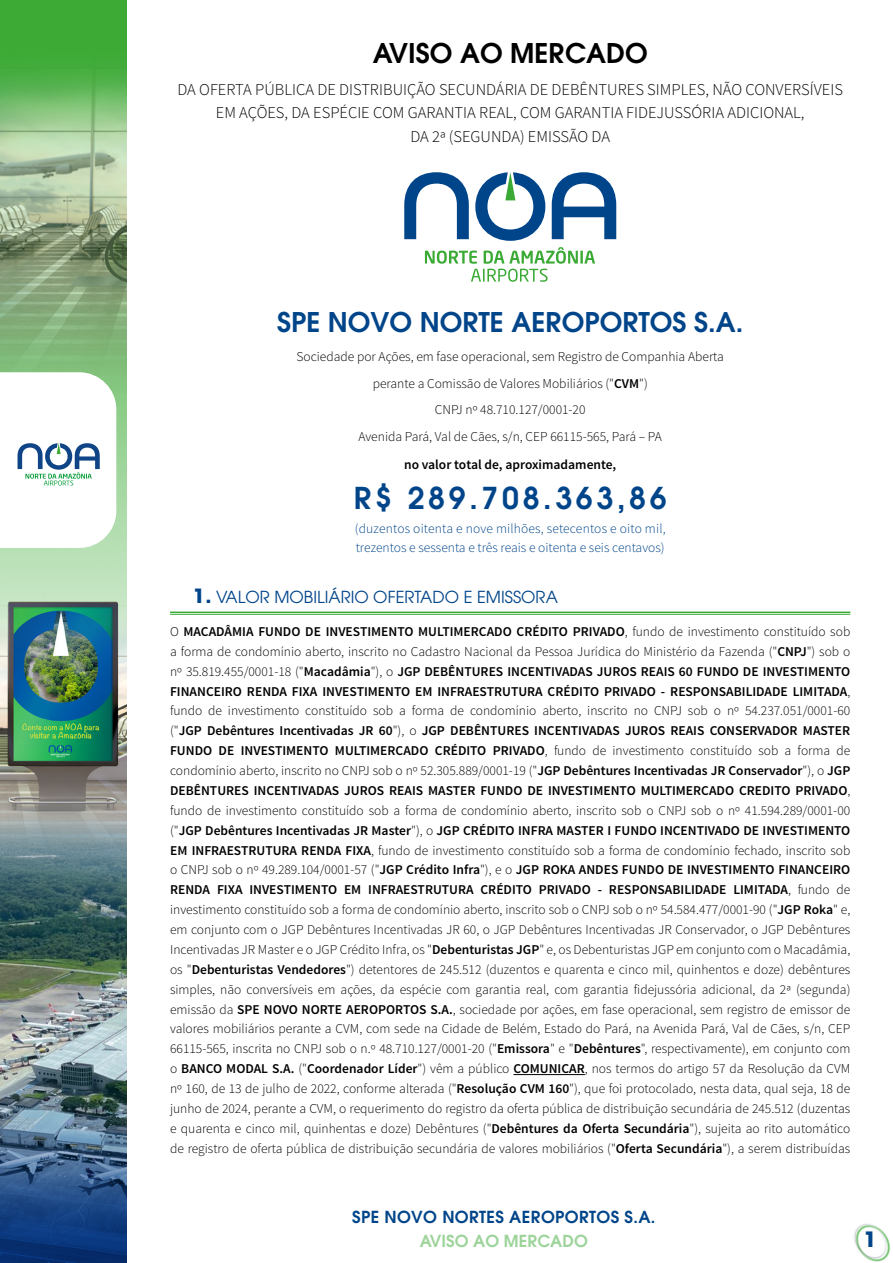
<style>
.page{position:relative;width:893px;height:1263px;background:#fff}
.page>*{position:absolute;margin:0;border:0;box-sizing:border-box;transform-origin:0 0}
.t1{font:600 30px "ITC Avant Garde Pro";letter-spacing:.125em;color:#00458a}
.t2{font:600 27px "ITC Avant Garde Pro";color:#00458a}
.t3{font:600 27px "ITC Avant Garde Pro";color:#000}
.t4{font:700 21px "ITC Avant Garde Pro";color:#00458a}
.t5{font:300 16.5px/23.5px "Source Sans Pro";color:#000;text-align:center}
.t6{font:16.5px "ITC Avant Garde Pro";color:#00458a}
.t7{font:600 16.5px "ITC Avant Garde Pro";letter-spacing:.02em;color:#00458a}
.t8{font:600 16.5px "ITC Avant Garde Pro";color:#9dd49a}
.t9{font:300 13.5px/19.8px "Source Sans Pro";color:#000;text-align:center}
.t10{font:300 13.5px/19.4px "Source Sans Pro";color:#00458a}
.t11{font:600 13.5px "Source Sans Pro";color:#000}
.s1{font-weight:600}
.s2{font-weight:700;font-size:19.5px;color:#fff}
.s3{font-weight:700;font-size:19.5px}
</style>
<div class="page">
<img style="left:0;top:0;width:127px;height:1263px">
<svg style="left:0;top:372px;width:116px;height:176px"></svg>
<svg style="left:854px;top:1224px;width:36px;height:38px"></svg>
<hr style="left:170px;top:611px;width:680px;height:2px;background:#3aaa35">
<hr style="left:170px;top:614px;width:680px;height:1px;background:#3aaa35">
<hr style="left:513px;top:1074px;width:72px;height:1px;background:#000">
<svg style="left:404px;top:172px;width:212px;height:69px"></svg>
<svg style="left:425px;top:247px;width:170px;height:35px"></svg>
<h2 class="t3" style="left:373px;top:35px;width:276px">AVISO AO MERCADO</h2>
<p class="t5" style="left:177px;top:78px;width:667px">DA OFERTA PÚBLICA DE DISTRIBUIÇÃO SECUNDÁRIA DE DEBÊNTURES SIMPLES, NÃO CONVERSÍVEIS<br>EM AÇÕES, DA ESPÉCIE COM GARANTIA REAL, COM GARANTIA FIDEJUSSÓRIA ADICIONAL,<br>DA 2ª (SEGUNDA) EMISSÃO DA</p>
<h2 class="t2" style="left:277px;top:305px;width:468px">SPE NOVO NORTE AEROPORTOS S.A.</h2>
<p class="t9" style="left:296px;top:343px;width:429px;line-height:26.7px">Sociedade por Ações, em fase operacional, sem Registro de Companhia Aberta perante a Comissão de Valores Mobiliários ("<span class="s1">CVM</span>")<br>CNPJ nº 48.710.127/0001-20<br>Avenida Pará, Val de Cães, s/n, CEP 66115-565, Pará – PA</p>
<p class="t11" style="left:404px;top:456px;width:214px">no valor total de, aproximadamente,</p>
<h1 class="t1" style="left:354px;top:478px;width:314px">R$ 289.708.363,86</h1>
<p class="t10" style="left:355px;top:518px;width:312px">(duzentos oitenta e nove milhões, setecentos e oito mil, trezentos e sessenta e três reais e oitenta e seis centavos)</p>
<p class="t6" style="left:170px;top:586px;width:389px"><span class="s2">1.</span> <span class="s3">1.</span> VALOR MOBILIÁRIO OFERTADO E EMISSORA</p>
<p class="t9" style="left:170px;top:622px;width:682px;text-align:justify">O <span class="s1">MACADÂMIA FUNDO DE INVESTIMENTO MULTIMERCADO CRÉDITO PRIVADO</span>, fundo de investimento constituído sob a forma de condomínio aberto, inscrito no Cadastro Nacional da Pessoa Jurídica do Ministério da Fazenda ("<span class="s1">CNPJ</span>") sob o nº 35.819.455/0001-18 ("<span class="s1">Macadâmia</span>"), o <span class="s1">JGP DEBÊNTURES INCENTIVADAS JUROS REAIS 60 FUNDO DE INVESTIMENTO FINANCEIRO RENDA FIXA INVESTIMENTO EM INFRAESTRUTURA CRÉDITO PRIVADO - RESPONSABILIDADE LIMITADA</span>, fundo de investimento constituído sob a forma de condomínio aberto, inscrito no CNPJ sob o nº 54.237.051/0001-60 ("<span class="s1">JGP Debêntures Incentivadas JR 60</span>"), o <span class="s1">JGP DEBÊNTURES INCENTIVADAS JUROS REAIS CONSERVADOR MASTER FUNDO DE INVESTIMENTO MULTIMERCADO CRÉDITO PRIVADO</span>, fundo de investimento constituído sob a forma de condomínio aberto, inscrito no CNPJ sob o nº 52.305.889/0001-19 ("<span class="s1">JGP Debêntures Incentivadas JR Conservador</span>"), o <span class="s1">JGP DEBÊNTURES INCENTIVADAS JUROS REAIS MASTER FUNDO DE INVESTIMENTO MULTIMERCADO CREDITO PRIVADO</span>, fundo de investimento constituído sob a forma de condomínio aberto, inscrito sob o CNPJ sob o nº 41.594.289/0001-00 ("<span class="s1">JGP Debêntures Incentivadas JR Master</span>"), o <span class="s1">JGP CRÉDITO INFRA MASTER I FUNDO INCENTIVADO DE INVESTIMENTO EM INFRAESTRUTURA RENDA FIXA</span>, fundo de investimento constituído sob a forma de condomínio fechado, inscrito sob o CNPJ sob o nº 49.289.104/0001-57 ("<span class="s1">JGP Crédito Infra</span>"), e o <span class="s1">JGP ROKA ANDES FUNDO DE INVESTIMENTO FINANCEIRO RENDA FIXA INVESTIMENTO EM INFRAESTRUTURA CRÉDITO PRIVADO - RESPONSABILIDADE LIMITADA</span>, fundo de investimento constituído sob a forma de condomínio aberto, inscrito sob o CNPJ sob o nº 54.584.477/0001-90 ("<span class="s1">JGP Roka</span>" e, em conjunto com o JGP Debêntures Incentivadas JR 60, o JGP Debêntures Incentivadas JR Conservador, o JGP Debêntures Incentivadas JR Master e o JGP Crédito Infra, os "<span class="s1">Debenturistas JGP</span>" e, os Debenturistas JGP em conjunto com o Macadâmia, os "<span class="s1">Debenturistas Vendedores</span>") detentores de 245.512 (duzentos e quarenta e cinco mil, quinhentos e doze) debêntures simples, não conversíveis em ações, da espécie com garantia real, com garantia fidejussória adicional, da 2ª (segunda) emissão da <span class="s1">SPE NOVO NORTE AEROPORTOS S.A.</span>, sociedade por ações, em fase operacional, sem registro de emissor de valores mobiliários perante a CVM, com sede na Cidade de Belém, Estado do Pará, na Avenida Pará, Val de Cães, s/n, CEP 66115-565, inscrita no CNPJ sob o n.º 48.710.127/0001-20 ("<span class="s1">Emissora</span>" e "<span class="s1">Debêntures</span>", respectivamente), em conjunto com o <span class="s1">BANCO MODAL S.A.</span> ("<span class="s1">Coordenador Líder</span>") vêm a público <span class="s1">COMUNICAR</span>, nos termos do artigo 57 da Resolução da CVM nº 160, de 13 de julho de 2022, conforme alterada ("<span class="s1">Resolução CVM 160</span>"), que foi protocolado, nesta data, qual seja, 18 de junho de 2024, perante a CVM, o requerimento do registro da oferta pública de distribuição secundária de 245.512 (duzentas e quarenta e cinco mil, quinhentas e doze) Debêntures ("<span class="s1">Debêntures da Oferta Secundária</span>"), sujeita ao rito automático de registro de oferta pública de distribuição secundária de valores mobiliários ("<span class="s1">Oferta Secundária</span>"), a serem distribuídas</p>
<p class="t7" style="left:352px;top:1206px;width:305px">SPE NOVO NORTES AEROPORTOS S.A.</p>
<p class="t8" style="left:420px;top:1230px;width:170px">AVISO AO MERCADO</p>
<h3 class="t4" style="left:864px;top:1225px;width:14px">1</h3>
</div>
